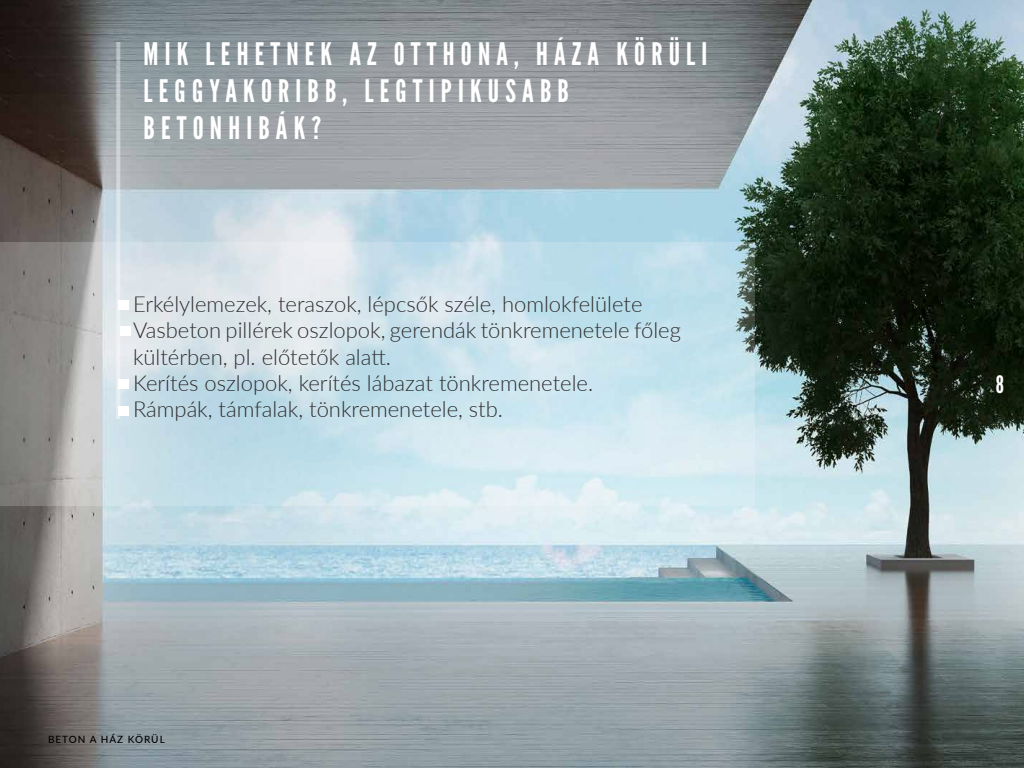
<style>
.page{position:relative;width:1024px;height:768px;background:#fff}
.page>*{position:absolute;margin:0;border:0;box-sizing:border-box;transform-origin:0 0}
.t1{font:31px/37.2px "League Gothic";letter-spacing:.2em;color:#fff}
.t2{font:24px "League Gothic";color:#fff}
.t3{font:300 22px/26.4px "Lato";color:#2e2e2e}
.t4{font:500 10px "Lato";letter-spacing:.1em;color:#000}
</style>
<div class="page">
<img style="left:0;top:0;width:1024px;height:768px">
<svg style="left:0;top:242px;width:755px;height:264px;background:#c5d8df"></svg>
<div style="left:118px;top:300px;width:10px;height:10px;background:#fff"></div>
<div style="left:120px;top:326px;width:10px;height:10px;background:#fff"></div>
<div style="left:118px;top:379px;width:10px;height:10px;background:#fff"></div>
<div style="left:118px;top:406px;width:10px;height:10px;background:#fff"></div>
<svg style="left:116px;top:42px;width:4px;height:377px;background:#d9dfe2"></svg>
<h1 class="t1" style="left:144px;top:35px;width:565px">MIK LEHETNEK AZ OTTHONA, HÁZA KÖRÜLI<br>LEGGYAKORIBB, LEGTIPIKUSABB<br>BETONHIBÁK?</h1>
<p class="t3" style="left:133px;top:290px;width:549px">Erkélylemezek, teraszok, lépcsők széle, homlokfelülete Vasbeton pillérek oszlopok, gerendák tönkremenetele főleg kültérben, pl. előtetők alatt.<br>Kerítés oszlopok, kerítés lábazat tönkremenetele.<br>Rámpák, támfalak, tönkremenetele, stb.</p>
<p class="t4" style="left:48px;top:733px;width:118px">BETON A HÁZ KÖRÜL</p>
<p class="t2" style="left:996px;top:370px;width:10px">8</p>
</div>
